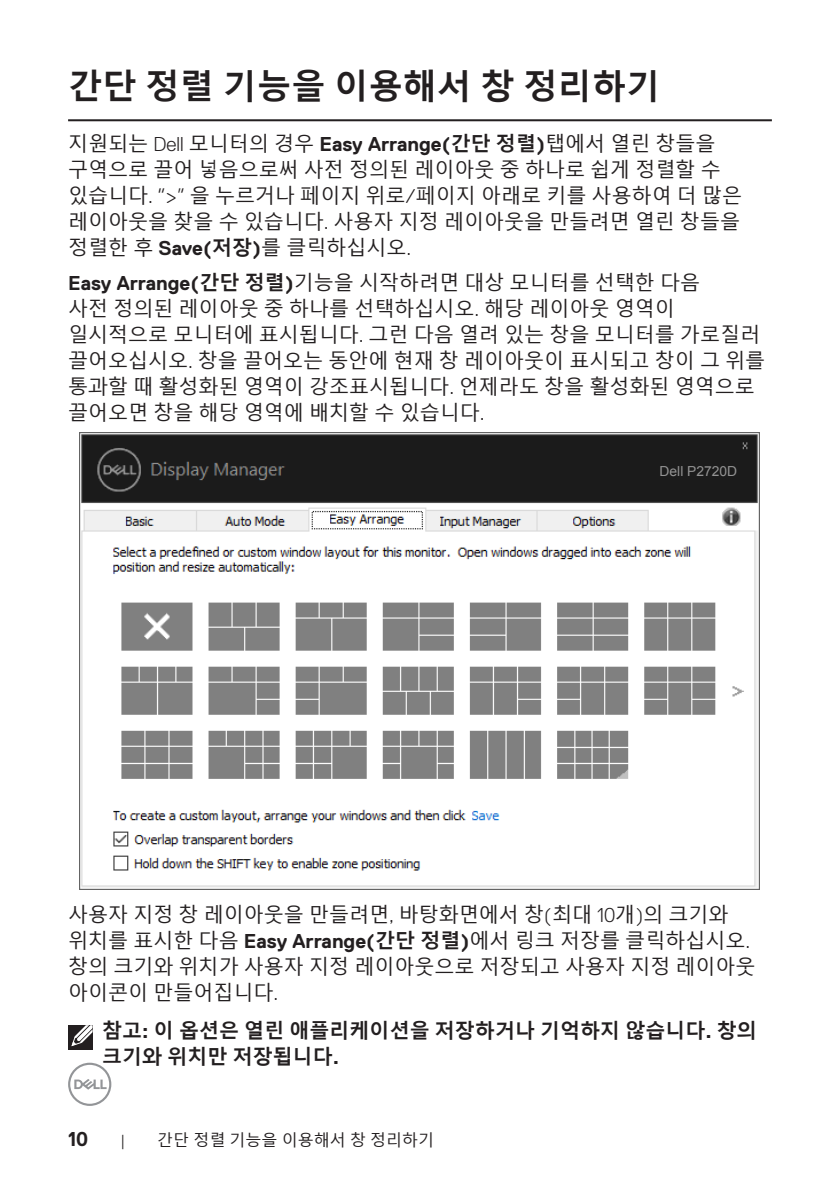
<style>
.page{position:relative;width:840px;height:1191px;background:#fff}
.page>*{position:absolute;margin:0;border:0;box-sizing:border-box;transform-origin:0 0}
.Head_1{font:700 34.2px "Malgun Gothic";color:#231f20}
.Paragraph{font:20px/26px "Malgun Gothic";color:#231f20}
.Note{font:700 20px/26px "Malgun Gothic";color:#231f20}
.t1{font:700 20px "Dell Replica";color:#231f20}
.t2{font:16px "Malgun Gothic";color:#231f20}
.t3{font:300 16px "Dell Replica";color:#231f20}
.t4{font:13.8px "Arial";color:#939393}
.s1{font-family:"Dell Replica";font-weight:300}
.s2{font-family:"Dell Replica";font-weight:700}
.s3{font-weight:700}
.s4{font-family:"Dell Replica"}
</style>
<div class="page">
<svg style="left:68px;top:1062px;width:43px;height:44px"></svg>
<hr style="left:68px;top:119px;width:703px;height:2px;background:#231f20">
<img style="left:79px;top:432px;width:680px;height:458px">
<div style="left:639px;top:460px;width:109px;height:21px;background:#1b1b1b"></div>
<div style="left:68px;top:1025px;width:24px;height:24px;background:#231f20"></div>
<svg style="left:71px;top:1025px;width:22px;height:22px"></svg>
<p class="Head_1" style="left:68px;top:66px;width:593px">간단 정렬 기능을 이용해서 창 정리하기</p>
<p class="Paragraph" style="left:68px;top:131px;width:675px">지원되는 <span class="s1">Dell</span> 모니터의 경우 <span class="s2">Easy Arrange(</span><span class="s3">간단 정렬</span><span class="s2">)</span>탭에서 열린 창들을 구역으로 끌어 넣음으로써 사전 정의된 레이아웃 중 하나로 쉽게 정렬할 수 있습니다<span class="s1">.</span> “<span class="s1">&gt;</span>” 을 누르거나 페이지 위로<span class="s1">/</span>페이지 아래로 키를 사용하여 더 많은 레이아웃을 찾을 수 있습니다<span class="s1">.</span> 사용자 지정 레이아웃을 만들려면 열린 창들을 정렬한 후 <span class="s2">Save(</span><span class="s3">저장</span><span class="s2">)</span>를 클릭하십시오<span class="s1">.</span></p>
<p class="Paragraph" style="left:68px;top:270px;width:698px"><span class="s2">Easy Arrange(</span><span class="s3">간단 정렬</span><span class="s2">)</span>기능을 시작하려면 대상 모니터를 선택한 다음<br>사전 정의된 레이아웃 중 하나를 선택하십시오<span class="s1">.</span> 해당 레이아웃 영역이 일시적으로 모니터에 표시됩니다<span class="s1">.</span> 그런 다음 열려 있는 창을 모니터를 가로질러 끌어오십시오<span class="s1">.</span> 창을 끌어오는 동안에 현재 창 레이아웃이 표시되고 창이 그 위를 통과할 때 활성화된 영역이 강조표시됩니다<span class="s1">.</span> 언제라도 창을 활성화된 영역으로 끌어오면 창을 해당 영역에 배치할 수 있습니다<span class="s1">.</span></p>
<p class="t4" style="left:659px;top:462px;width:79px">Dell P2720D</p>
<p class="Paragraph" style="left:68px;top:902px;width:688px">사용자 지정 창 레이아웃을 만들려면<span class="s1">,</span> 바탕화면에서 창<span class="s1">(</span>최대 <span class="s1">10</span>개<span class="s1">)</span>의 크기와 위치를 표시한 다음 <span class="s2">Easy Arrange(</span><span class="s3">간단 정렬</span><span class="s2">)</span>에서 링크 저장를 클릭하십시오<span class="s1">. </span>창의 크기와 위치가 사용자 지정 레이아웃으로 저장되고 사용자 지정 레이아웃 아이콘이 만들어집니다<span class="s1">.</span></p>
<p class="Note" style="left:102px;top:1017px;width:655px">참고<span class="s4">:</span> 이 옵션은 열린 애플리케이션을 저장하거나 기억하지 않습니다<span class="s4">.</span> 창의 크기와 위치만 저장됩니다<span class="s4">.</span></p>
<p class="t1" style="left:68px;top:1128px;width:22px">10</p>
<p class="t3" style="left:120px;top:1132px;width:6px">|</p>
<p class="t2" style="left:157px;top:1131px;width:278px">간단 정렬 기능을 이용해서 창 정리하기</p>
</div>
